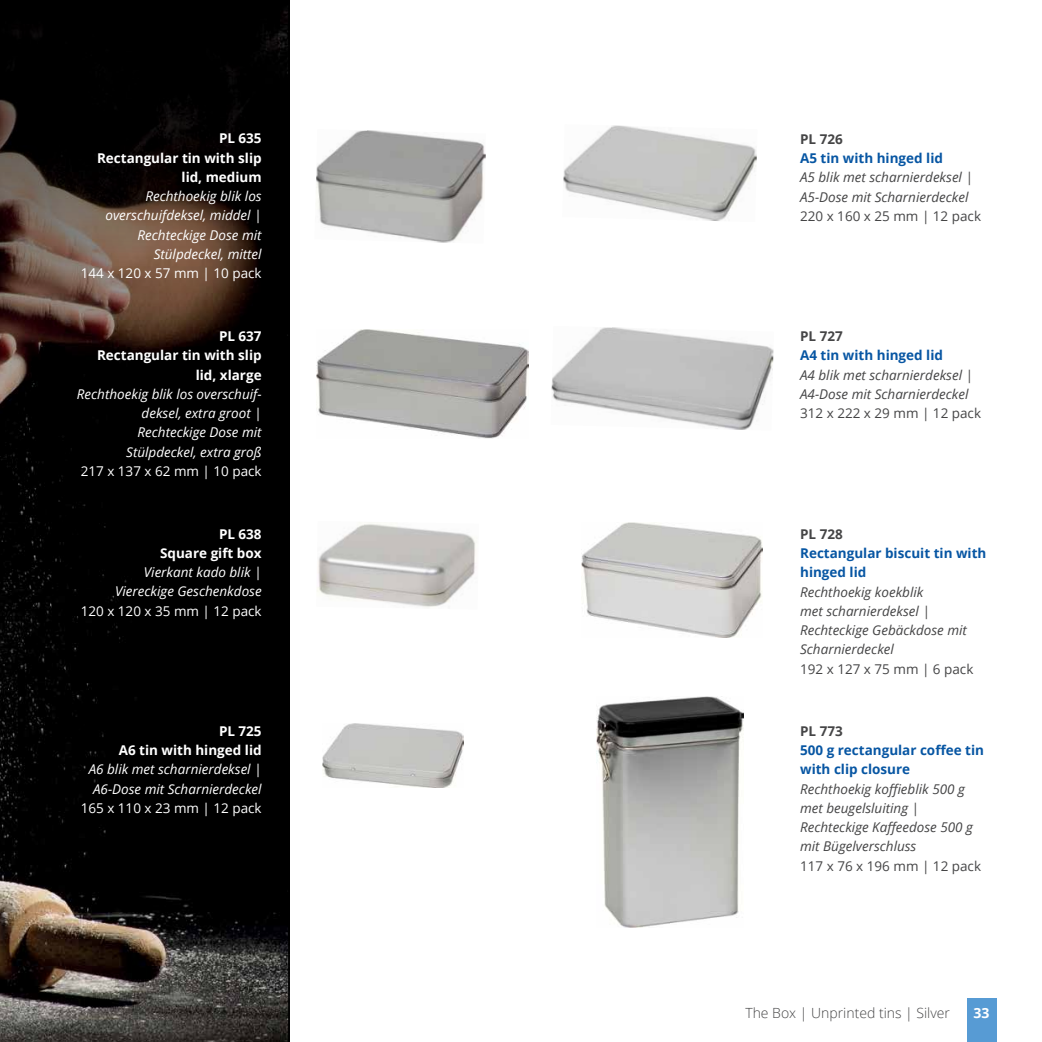
<style>
.page{position:relative;width:1042px;height:1042px;background:#fff}
.page>*{position:absolute;margin:0;border:0;box-sizing:border-box;transform-origin:0 0}
.t1{font:300 14px "Open Sans";color:#454546}
.t2{font:700 14px "Open Sans";color:#fff}
.t3{font:italic 13.47px/19.2px "Open Sans";color:#454546}
.t4{font:italic 13.47px/19.2px "Open Sans";color:#fff;text-align:right}
.t5{font:700 13.47px/19.2px "Open Sans";color:#fff;text-align:right}
.t6{font:700 13.47px/19.2px "Open Sans";color:#0756a3}
.t7{font:13.47px "Open Sans";color:#fff}
.t8{font:13.47px "Open Sans";color:#454546}
.t9{font:700 13.47px "Open Sans";color:#454546}
</style>
<div class="page">
<div style="left:966px;top:999px;width:30px;height:43px;background:#579bd4"></div>
<svg style="left:0;top:0;width:290px;height:1042px;background:#181614"></svg>
<div style="left:0;top:0;width:278px;height:668px;background:#000"></div>
<svg style="left:0;top:31px;width:265px;height:639px"></svg>
<img style="left:316px;top:130px;width:170px;height:113px">
<img style="left:317px;top:329px;width:211px;height:110px">
<img style="left:563px;top:125px;width:194px;height:96px">
<img style="left:322px;top:723px;width:141px;height:65px">
<img style="left:551px;top:327px;width:223px;height:103px">
<img style="left:581px;top:523px;width:182px;height:114px">
<img style="left:317px;top:522px;width:159px;height:85px">
<img style="left:596px;top:696px;width:147px;height:232px">
<p class="t5" style="left:97px;top:128px;width:166px">PL 635<br>Rectangular tin with slip lid, medium</p>
<p class="t4" style="left:106px;top:186px;width:158px">Rechthoekig blik los overschuifdeksel, middel |<br>Rechteckige Dose mit<br>Stülpdeckel, mittel</p>
<p class="t7" style="left:81px;top:264px;width:182px">144 x 120 x 57 mm | 10 pack</p>
<p class="t5" style="left:97px;top:326px;width:166px">PL 637<br>Rectangular tin with slip lid, xlarge</p>
<p class="t4" style="left:77px;top:384px;width:186px">Rechthoekig blik los overschuif&shy;deksel, extra groot |<br>Rechteckige Dose mit<br>Stülpdeckel, extra groß</p>
<p class="t7" style="left:81px;top:462px;width:182px">217 x 137 x 62 mm | 10 pack</p>
<p class="t5" style="left:160px;top:524px;width:103px">PL 638<br>Square gift box</p>
<p class="t4" style="left:115px;top:562px;width:148px">Vierkant kado blik |<br>Viereckige Geschenkdose</p>
<p class="t7" style="left:81px;top:601px;width:182px">120 x 120 x 35 mm | 12 pack</p>
<p class="t5" style="left:119px;top:721px;width:144px">PL 725<br>A6 tin with hinged lid</p>
<p class="t4" style="left:89px;top:759px;width:174px;text-align:center">A6 blik met scharnierdeksel |<br>A6-Dose mit Scharnierdeckel</p>
<p class="t7" style="left:81px;top:798px;width:182px">165 x 110 x 23 mm | 12 pack</p>
<p class="t9" style="left:800px;top:129px;width:44px">PL 726</p>
<p class="t6" style="left:800px;top:148px;width:144px">A5 tin with hinged lid</p>
<p class="t3" style="left:800px;top:167px;width:174px">A5 blik met scharnierdeksel |<br>A5-Dose mit Scharnierdeckel</p>
<p class="t8" style="left:800px;top:207px;width:182px">220 x 160 x 25 mm | 12 pack</p>
<p class="t9" style="left:800px;top:327px;width:44px">PL 727</p>
<p class="t6" style="left:800px;top:345px;width:144px">A4 tin with hinged lid</p>
<p class="t3" style="left:800px;top:365px;width:174px">A4 blik met scharnierdeksel |<br>A4-Dose mit Scharnierdeckel</p>
<p class="t8" style="left:800px;top:404px;width:182px">312 x 222 x 29 mm | 12 pack</p>
<p class="t9" style="left:800px;top:524px;width:44px">PL 728</p>
<p class="t6" style="left:800px;top:543px;width:188px">Rectangular biscuit tin with hinged lid</p>
<p class="t3" style="left:800px;top:581px;width:168px">Rechthoekig koekblik<br>met scharnierdeksel |<br>Rechteckige Gebäckdose mit<br>Scharnierdeckel</p>
<p class="t8" style="left:800px;top:659px;width:175px">192 x 127 x 75 mm | 6 pack</p>
<p class="t9" style="left:800px;top:721px;width:44px">PL 773</p>
<p class="t6" style="left:800px;top:740px;width:185px">500 g rectangular coffee tin with clip closure</p>
<p class="t3" style="left:800px;top:778px;width:174px">Rechthoekig koffieblik 500 g met beugelsluiting |<br>Rechteckige Kaffeedose 500 g mit Bügelverschluss</p>
<p class="t8" style="left:800px;top:856px;width:182px">117 x 76 x 196 mm | 12 pack</p>
<p class="t1" style="left:745px;top:1003px;width:206px">The Box | Unprinted tins | Silver</p>
<p class="t2" style="left:973px;top:1003px;width:17px">33</p>
</div>
